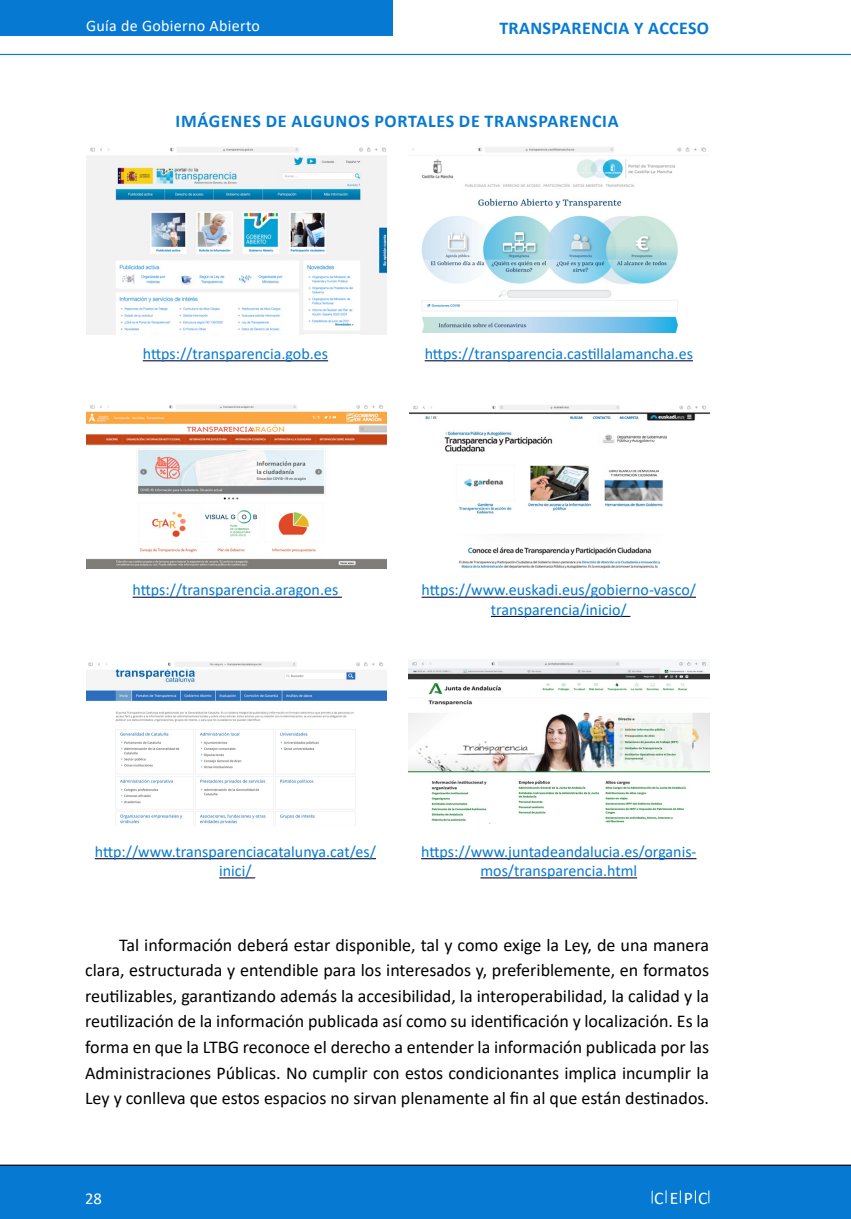
<style>
.page{position:relative;width:851px;height:1219px;background:#fff}
.page>*{position:absolute;margin:0;border:0;box-sizing:border-box;transform-origin:0 0}
.t1{font:18px/25.6px "Calibri";color:#000;text-align:justify}
.TABLAA{font:700 18px "Calibri";letter-spacing:.04em;color:#0679d2}
.TABLAA-2{font:700 18px "Calibri";letter-spacing:.02em;color:#0679d2}
.t2{font:17.8px "Calibri";color:#fff}
.t3{font:16.6px "Calibri";color:#fff}
.fuente{font:16px/19.2px "Calibri";color:#0679d2;text-align:center}
.t4{font:16px "Calibri";letter-spacing:.02em;color:#fff}
</style>
<div class="page">
<div style="left:0;top:0;width:393px;height:35px;background:#0679d2"></div>
<div style="left:0;top:1165px;width:850px;height:54px;background:#0679d2"></div>
<svg style="left:665px;top:1190px;width:1px;height:13px"></svg>
<svg style="left:651px;top:1191px;width:1px;height:12px"></svg>
<svg style="left:708px;top:1190px;width:1px;height:13px"></svg>
<svg style="left:679px;top:1190px;width:1px;height:13px"></svg>
<svg style="left:695px;top:1190px;width:1px;height:13px"></svg>
<hr style="left:0;top:54px;width:850px;height:1px;background:#0679d2">
<img style="left:86px;top:147px;width:300px;height:187px">
<img style="left:412px;top:147px;width:294px;height:186px">
<img style="left:410px;top:405px;width:299px;height:164px">
<img style="left:408px;top:660px;width:301px;height:163px">
<img style="left:86px;top:405px;width:300px;height:164px">
<hr style="left:143px;top:360px;width:185px;height:1px;background:#003">
<hr style="left:424px;top:360px;width:268px;height:1px;background:#003">
<hr style="left:132px;top:597px;width:210px;height:1px;background:#003">
<hr style="left:421px;top:597px;width:275px;height:1px;background:#003">
<hr style="left:491px;top:616px;width:139px;height:1px;background:#003">
<img style="left:86px;top:662px;width:300px;height:164px">
<hr style="left:95px;top:858px;width:281px;height:1px;background:#003">
<hr style="left:219px;top:877px;width:36px;height:1px;background:#003">
<hr style="left:421px;top:858px;width:275px;height:1px;background:#003">
<hr style="left:480px;top:877px;width:157px;height:1px;background:#003">
<p class="t4" style="left:86px;top:15px;width:175px">Guía de Gobierno Abierto</p>
<p class="TABLAA-2" style="left:499px;top:17px;width:211px">TRANSPARENCIA Y ACCESO</p>
<p class="TABLAA" style="left:175px;top:110px;width:444px">IMÁGENES DE ALGUNOS PORTALES DE TRANSPARENCIA</p>
<p class="fuente" style="left:143px;top:344px;width:187px">https://transparencia.gob.es</p>
<p class="fuente" style="left:424px;top:344px;width:270px">https://transparencia.castillalamancha.es</p>
<p class="fuente" style="left:132px;top:580px;width:207px">https://transparencia.aragon.es</p>
<p class="fuente" style="left:421px;top:580px;width:276px">https://www.euskadi.eus/gobierno-vasco/ transparencia/inicio/</p>
<p class="fuente" style="left:95px;top:842px;width:283px">http://www.transparenciacatalunya.cat/es/ inici/</p>
<p class="fuente" style="left:421px;top:842px;width:277px">https://www.juntadeandalucia.es/organis&shy;mos/transparencia.html</p>
<p class="t1" style="left:85px;top:931px;width:625px;text-indent:34px">Tal información deberá estar disponible, tal y como exige la Ley, de una manera clara, estructurada y entendible para los interesados y, preferiblemente, en formatos reutilizables, garantizando además la accesibilidad, la interoperabilidad, la calidad y la reutilización de la información publicada así como su identificación y localización. Es la forma en que la LTBG reconoce el derecho a entender la información publicada por las Administraciones Públicas. No cumplir con estos condicionantes implica incumplir la Ley y conlleva que estos espacios no sirvan plenamente al fin al que están destinados.</p>
<p class="t3" style="left:85px;top:1186px;width:18px">28</p>
<p class="t2" style="left:654px;top:1185px;width:55px">CE PC</p>
</div>
